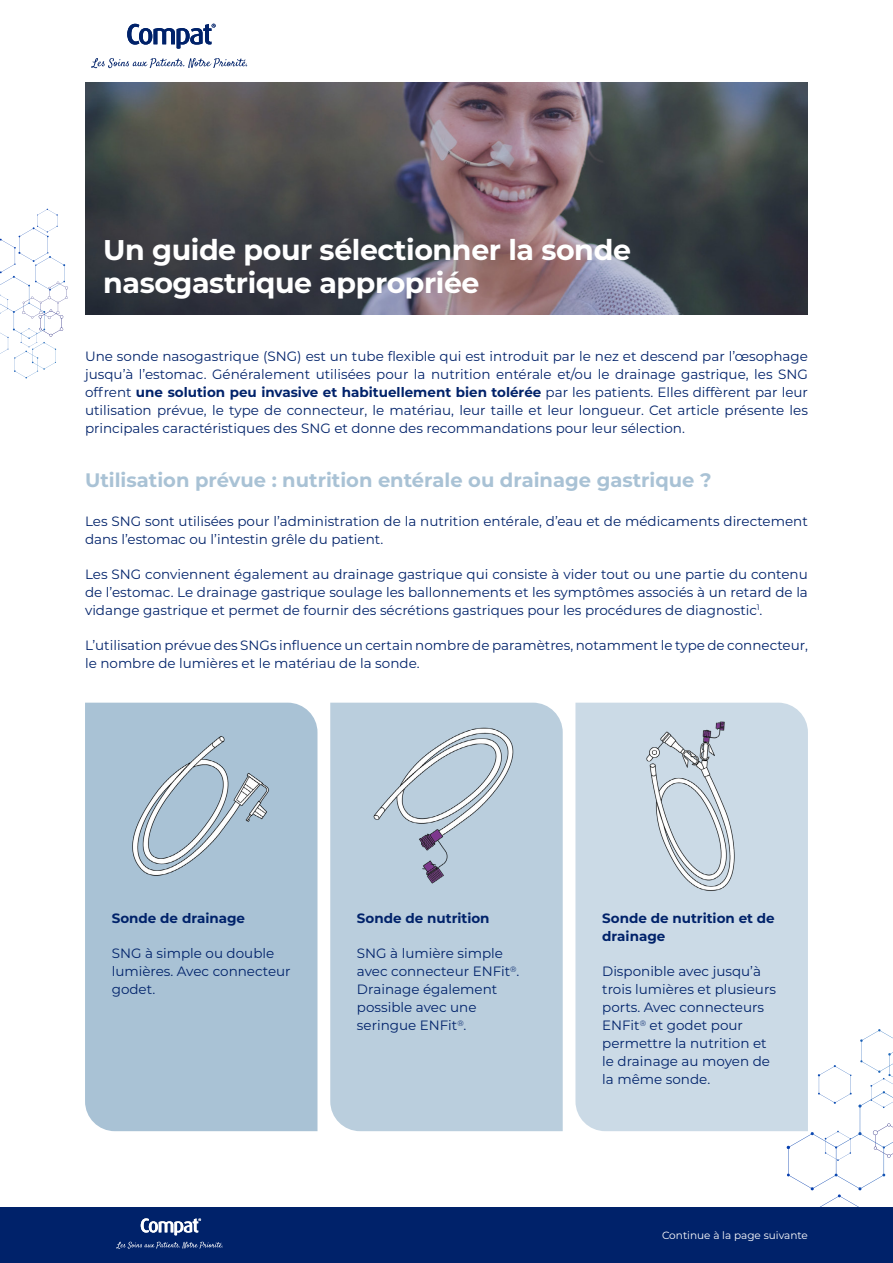
<style>
.page{position:relative;width:893px;height:1263px;background:#fff}
.page>*{position:absolute;margin:0;border:0;box-sizing:border-box;transform-origin:0 0}
.t1{font:700 28.5px/33px "Montserrat";letter-spacing:-.015em;color:#fff}
.t2{font:700 19.5px "Montserrat";color:#a9c2d5}
.t3{font:13.5px/18px "Montserrat";color:#00226a}
.t4{font:700 13.5px/18px "Montserrat";color:#00226a}
.t5{font:10.5px "Montserrat";color:#fff}
.s1{font-weight:700}
</style>
<div class="page">
<svg style="left:787px;top:1029px;width:106px;height:179px"></svg>
<div style="left:0;top:1208px;width:893px;height:55px;background:#00226a"></div>
<svg style="left:0;top:209px;width:68px;height:169px"></svg>
<svg style="left:91px;top:58px;width:156px;height:10px"></svg>
<svg style="left:127px;top:24px;width:89px;height:25px"></svg>
<svg style="left:116px;top:1241px;width:107px;height:8px"></svg>
<svg style="left:141px;top:1218px;width:60px;height:17px"></svg>
<div style="left:85px;top:703px;width:232px;height:428px;background:#a9c2d5"></div>
<div style="left:330px;top:703px;width:233px;height:428px;background:#bacedd"></div>
<div style="left:575px;top:703px;width:233px;height:428px;background:#cbdae6"></div>
<img style="left:85px;top:83px;width:723px;height:232px">
<img style="left:353px;top:713px;width:186px;height:186px">
<img style="left:120px;top:713px;width:174px;height:186px">
<img style="left:599px;top:713px;width:186px;height:186px">
<h1 class="t1" style="left:103px;top:232px;width:529px">Un guide pour sélectionner la sonde nasogastrique appropriée</h1>
<p class="t3" style="left:85px;top:347px;width:724px;text-align:justify">Une sonde nasogastrique (SNG) est un tube flexible qui est introduit par le nez et descend par l’œsophage jusqu’à l’estomac. Généralement utilisées pour la nutrition entérale et/ou le drainage gastrique, les SNG offrent <span class="s1">une solution peu invasive et habituellement bien tolérée</span> par les patients. Elles diffèrent par leur utilisation prévue, le type de connecteur, le matériau, leur taille et leur longueur. Cet article présente les principales caractéristiques des SNG et donne des recommandations pour leur sélection.</p>
<h2 class="t2" style="left:85px;top:466px;width:628px">Utilisation prévue : nutrition entérale ou drainage gastrique ?</h2>
<p class="t3" style="left:85px;top:511px;width:724px">Les SNG sont utilisées pour l’administration de la nutrition entérale, d’eau et de médicaments directement dans l’estomac ou l’intestin grêle du patient.</p>
<p class="t3" style="left:85px;top:564px;width:724px;text-align:justify">Les SNG conviennent également au drainage gastrique qui consiste à vider tout ou une partie du contenu de l’estomac. Le drainage gastrique soulage les ballonnements et les symptômes associés à un retard de la vidange gastrique et permet de fournir des sécrétions gastriques pour les procédures de diagnostic<sup>1</sup>.</p>
<p class="t3" style="left:85px;top:635px;width:724px">L’utilisation prévue des SNGs influence un certain nombre de paramètres, notamment le type de connecteur, le nombre de lumières et le matériau de la sonde.</p>
<p class="t4" style="left:112px;top:909px;width:135px">Sonde de drainage</p>
<p class="t3" style="left:112px;top:944px;width:180px">SNG à simple ou double lumières. Avec connecteur godet.</p>
<p class="t4" style="left:357px;top:909px;width:134px">Sonde de nutrition</p>
<p class="t3" style="left:357px;top:944px;width:164px">SNG à lumière simple avec connecteur ENFit<sup>®</sup>.<br>Drainage également possible avec une seringue ENFit<sup>®</sup>.</p>
<p class="t4" style="left:602px;top:909px;width:174px">Sonde de nutrition et de drainage</p>
<p class="t3" style="left:602px;top:962px;width:175px">Disponible avec jusqu’à trois lumières et plusieurs ports. Avec connecteurs<br>ENFit<sup>®</sup> et godet pour permettre la nutrition et le drainage au moyen de la même sonde.</p>
<p class="t5" style="left:662px;top:1227px;width:147px">Continue à la page suivante</p>
</div>
